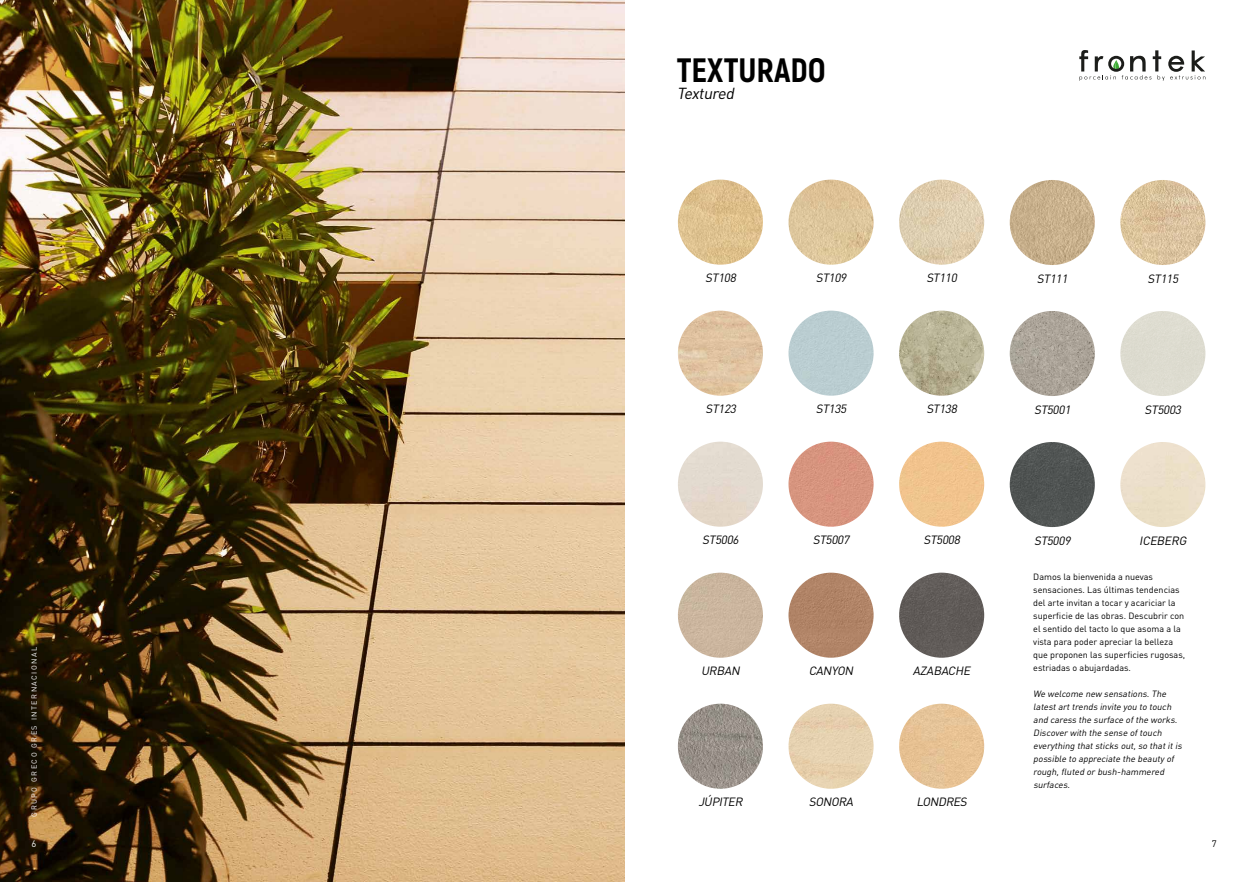
<style>
.page{position:relative;width:1248px;height:882px;background:#fff}
.page>*{position:absolute;margin:0;border:0;box-sizing:border-box;transform-origin:0 0}
.t1{font:800 33.8px "Akrobat";color:#000}
.t2{font:italic 15.8px "DIN Pro";color:#000}
.t3{font:italic 11.9px "DIN Pro";color:#000}
.t4{font:9.4px "DIN Pro";color:#fff}
.t5{font:9.4px "DIN Pro";color:#000}
.t6{font:9px/13px "DIN Pro";color:#000}
.t7{font:italic 9px/13px "DIN Pro";color:#000}
.t8{font:7.3px "DIN Pro";letter-spacing:.2em;color:#fff}
</style>
<div class="page">
<img style="left:0;top:0;width:624px;height:882px">
<img style="left:788px;top:180px;width:85px;height:85px;border-radius:43px">
<img style="left:899px;top:180px;width:85px;height:85px;border-radius:43px">
<img style="left:677px;top:180px;width:86px;height:85px;border-radius:43px">
<img style="left:1009px;top:180px;width:85px;height:85px;border-radius:43px">
<img style="left:1120px;top:180px;width:85px;height:85px;border-radius:43px">
<img style="left:1009px;top:311px;width:85px;height:85px;border-radius:43px">
<div style="left:1120px;top:311px;width:85px;height:85px;background:#dddcd0;border-radius:43px"></div>
<img style="left:1009px;top:442px;width:85px;height:85px;border-radius:43px">
<div style="left:1120px;top:442px;width:85px;height:85px;background:#ece0ca;border-radius:43px"></div>
<img style="left:677px;top:703px;width:86px;height:85px;border-radius:43px">
<img style="left:788px;top:703px;width:85px;height:85px;border-radius:43px">
<img style="left:899px;top:703px;width:85px;height:85px;border-radius:43px">
<img style="left:677px;top:310px;width:86px;height:86px;border-radius:43px">
<div style="left:788px;top:310px;width:85px;height:86px;background:#bacdd1;border-radius:43px"></div>
<img style="left:899px;top:310px;width:85px;height:86px;border-radius:43px">
<img style="left:677px;top:441px;width:86px;height:85px;border-radius:43px">
<div style="left:788px;top:441px;width:85px;height:85px;background:#d7957f;border-radius:43px"></div>
<div style="left:899px;top:441px;width:85px;height:85px;background:#f1c48d;border-radius:43px"></div>
<img style="left:677px;top:572px;width:86px;height:85px;border-radius:43px">
<img style="left:788px;top:572px;width:85px;height:85px;border-radius:43px">
<img style="left:899px;top:572px;width:85px;height:85px;border-radius:43px">
<svg style="left:1079px;top:50px;width:126px;height:31px"></svg>
<h1 class="t1" style="left:676px;top:48px;width:150px">TEXTURADO</h1>
<h2 class="t2" style="left:676px;top:82px;width:62px">Textured</h2>
<h3 class="t3" style="left:705px;top:270px;width:35px">ST108</h3>
<h3 class="t3" style="left:815px;top:270px;width:35px">ST109</h3>
<h3 class="t3" style="left:926px;top:270px;width:35px">ST110</h3>
<h3 class="t3" style="left:1036px;top:270px;width:35px">ST111</h3>
<h3 class="t3" style="left:1147px;top:270px;width:35px">ST115</h3>
<p class="t8" style="left:29px;top:816px;width:171px;rotate:-90deg">GRUPO GRECO GRES INTERNACIONAL</p>
<h3 class="t3" style="left:705px;top:401px;width:35px">ST123</h3>
<h3 class="t3" style="left:815px;top:401px;width:35px">ST135</h3>
<h3 class="t3" style="left:926px;top:401px;width:35px">ST138</h3>
<h3 class="t3" style="left:702px;top:532px;width:41px">ST5006</h3>
<h3 class="t3" style="left:812px;top:532px;width:41px">ST5007</h3>
<h3 class="t3" style="left:923px;top:532px;width:41px">ST5008</h3>
<h3 class="t3" style="left:701px;top:663px;width:43px">URBAN</h3>
<h3 class="t3" style="left:808px;top:663px;width:49px">CANYON</h3>
<h3 class="t3" style="left:912px;top:663px;width:62px">AZABACHE</h3>
<h3 class="t3" style="left:698px;top:794px;width:48px">JÚPITER</h3>
<h3 class="t3" style="left:808px;top:794px;width:49px">SONORA</h3>
<h3 class="t3" style="left:916px;top:794px;width:55px">LONDRES</h3>
<h3 class="t3" style="left:1033px;top:401px;width:41px">ST5001</h3>
<h3 class="t3" style="left:1144px;top:401px;width:41px">ST5003</h3>
<h3 class="t3" style="left:1033px;top:532px;width:41px">ST5009</h3>
<h3 class="t3" style="left:1139px;top:532px;width:51px">ICEBERG</h3>
<p class="t6" style="left:1033px;top:569px;width:153px">Damos la bienvenida a nuevas sensaciones. Las últimas tendencias del arte invitan a tocar y acariciar la superficie de las obras. Descubrir con el sentido del tacto lo que asoma a la vista para poder apreciar la belleza que proponen las superficies rugosas, estriadas o abujardadas.</p>
<p class="t7" style="left:1033px;top:686px;width:152px">We welcome new sensations.The latestarttrends invite you to touch and caress the surface ofthe works.<br>Discover with the sense oftouch everything thatsticks out,so thatitis possible to appreciate the beauty of rough,fluted or bush-hammered surfaces.</p>
<p class="t4" style="left:31px;top:836px;width:6px">6</p>
<p class="t5" style="left:1211px;top:836px;width:6px">7</p>
</div>
